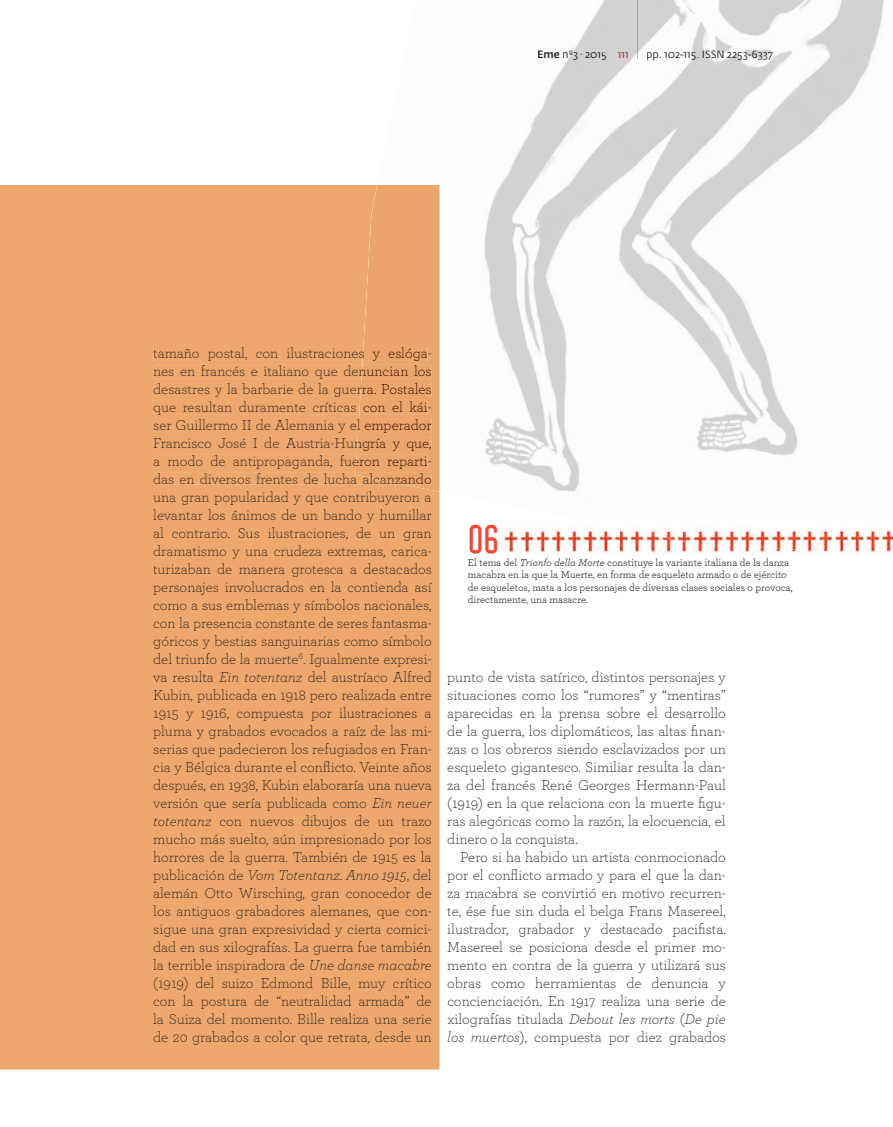
<style>
.page{position:relative;width:893px;height:1127px;background:#fff}
.page>*{position:absolute;margin:0;border:0;box-sizing:border-box;transform-origin:0 0}
.t1{font:700 36px "Politica";color:#f04934}
.t2{font:300 15px/18px "Archer";color:#231f20;text-align:justify}
.t3{font:10.5px/12.6px "Archer";color:#231f20}
.t4{font:10.5px "Fedra Sans Pro";color:#231f20}
.t5{font:10.5px "Fedra Sans Pro";color:#1c1819}
.s1{font-weight:500;color:#231f20}
.s2{color:#231f20}
.s3{color:#9e1e18}
.s4{color:#1c1819}
.s5{color:#221f20}
.s6{color:#1d1819}
.s7{color:#1e0300}
.s8{font-style:italic}
</style>
<div class="page">
<div style="left:0;top:185px;width:439px;height:884px;background:#eea86d"></div>
<div style="left:153px;top:347px;width:203px;height:137px;background:#eea86d"></div>
<div style="left:154px;top:491px;width:278px;height:14px;background:#eea86d"></div>
<img style="left:377px;top:0;width:507px;height:556px">
<img style="left:637px;top:0;width:1px;height:58px">
<svg style="left:618px;top:52px;width:10px;height:6px"></svg>
<img style="left:538px;top:51px;width:22px;height:7px">
<img style="left:563px;top:51px;width:43px;height:9px">
<img style="left:647px;top:51px;width:126px;height:10px">
<div style="left:356px;top:185px;width:83px;height:307px;background:#eca66b"></div>
<img style="left:362px;top:347px;width:65px;height:14px">
<img style="left:361px;top:365px;width:71px;height:14px">
<img style="left:360px;top:383px;width:72px;height:14px">
<img style="left:359px;top:401px;width:68px;height:14px">
<img style="left:358px;top:419px;width:74px;height:14px">
<img style="left:357px;top:437px;width:75px;height:14px">
<img style="left:356px;top:455px;width:71px;height:14px">
<img style="left:355px;top:473px;width:77px;height:11px">
<img style="left:566px;top:517px;width:327px;height:38px">
<p class="t5" style="left:537px;top:50px;width:93px"><span class="s1">Eme</span> <span class="s2">nº3</span> · 2015 <span class="s3">111</span></p>
<p class="t4" style="left:646px;top:50px;width:128px">pp. 102-115<span class="s4">. IS</span><span class="s5">SN</span> <span class="s6">225</span><span class="s5">3-6</span><span class="s4">337</span></p>
<p class="t2" style="left:153px;top:345px;width:280px">tamaño postal, con ilustracione<span class="s7">s y eslóga&shy;</span>nes en francés e italiano que de<span class="s7">nuncian los </span>desastres y la barbarie de la gue<span class="s7">rra. Postales </span>que resultan duramente críticas <span class="s7">con el kái&shy;</span>ser Guillermo II de Alemania y e<span class="s7">l emperador </span>Francisco José I de Austria-Hu<span class="s7">ngría y que, </span>a modo de antipropaganda, fu<span class="s7">eron reparti&shy;</span>das en diversos frentes de lucha <span class="s7">alcanzando </span>una gran popularidad y que contribuyeron a levantar los ánimos de un bando y humillar al contrario. Sus ilustraciones, de un gran dramatismo y una crudeza extremas, carica&shy;turizaban de manera grotesca a destacados personajes involucrados en la contienda así como a sus emblemas y símbolos nacionales, con la presencia constante de seres fantasma&shy;góricos y bestias sanguinarias como símbolo del triunfo de la muerte<sup>6</sup>. Igualmente expresi&shy;va resulta <span class="s8">Ein totentanz</span> del austríaco Alfred Kubin, publicada en 1918 pero realizada entre 1915 y 1916, compuesta por ilustraciones a pluma y grabados evocados a raíz de las mi&shy;serias que padecieron los refugiados en Fran&shy;cia y Bélgica durante el conflicto. Veinte años después, en 1938, Kubin elaboraría una nueva versión que sería publicada como <span class="s8">Ein neuer totentanz</span> con nuevos dibujos de un trazo mucho más suelto, aún impresionado por los horrores de la guerra. También de 1915 es la publicación de <span class="s8">Vom Totentanz. Anno 1915</span>, del alemán Otto Wirsching, gran conocedor de los antiguos grabadores alemanes, que con&shy;sigue una gran expresividad y cierta comici&shy;dad en sus xilografías. La guerra fue también la terrible inspiradora de <span class="s8">Une danse macabre </span>(1919) del suizo Edmond Bille, muy crítico con la postura de “neutralidad armada” de la Suiza del momento. Bille realiza una serie de 20 grabados a color que retrata, desde un</p>
<h1 class="t1" style="left:468px;top:516px;width:33px">06</h1>
<p class="t3" style="left:468px;top:556px;width:326px">El tema del <span class="s8">Trionfo della Morte</span> constituye la variante italiana de la danza macabra en la que la Muerte, en forma de esqueleto armado o de ejército de esqueletos, mata a los personajes de diversas clases sociales o provoca, directamente, una masacre.</p>
<p class="t2" style="left:447px;top:668px;width:280px">punto de vista satírico, distintos personajes y situaciones como los “rumores” y “mentiras” aparecidas en la prensa sobre el desarrollo de la guerra, los diplomáticos, las altas finan&shy;zas o los obreros siendo esclavizados por un esqueleto gigantesco. Similiar resulta la dan&shy;za del francés René Georges Hermann-Paul (1919) en la que relaciona con la muerte figu&shy;ras alegóricas como la razón, la elocuencia, el dinero o la conquista.</p>
<p class="t2" style="left:447px;top:848px;width:280px;text-indent:13px">Pero si ha habido un artista conmocionado por el conflicto armado y para el que la dan&shy;za macabra se convirtió en motivo recurren&shy;te, ése fue sin duda el belga Frans Masereel, ilustrador, grabador y destacado pacifista.<br>Masereel se posiciona desde el primer mo&shy;mento en contra de la guerra y utilizará sus obras como herramientas de denuncia y con cienciación. En 1917 realiza una serie de xilografías titulada <span class="s8">Debout les morts</span> (<span class="s8">De pie los muertos</span>), compuesta por diez grabados</p>
</div>
